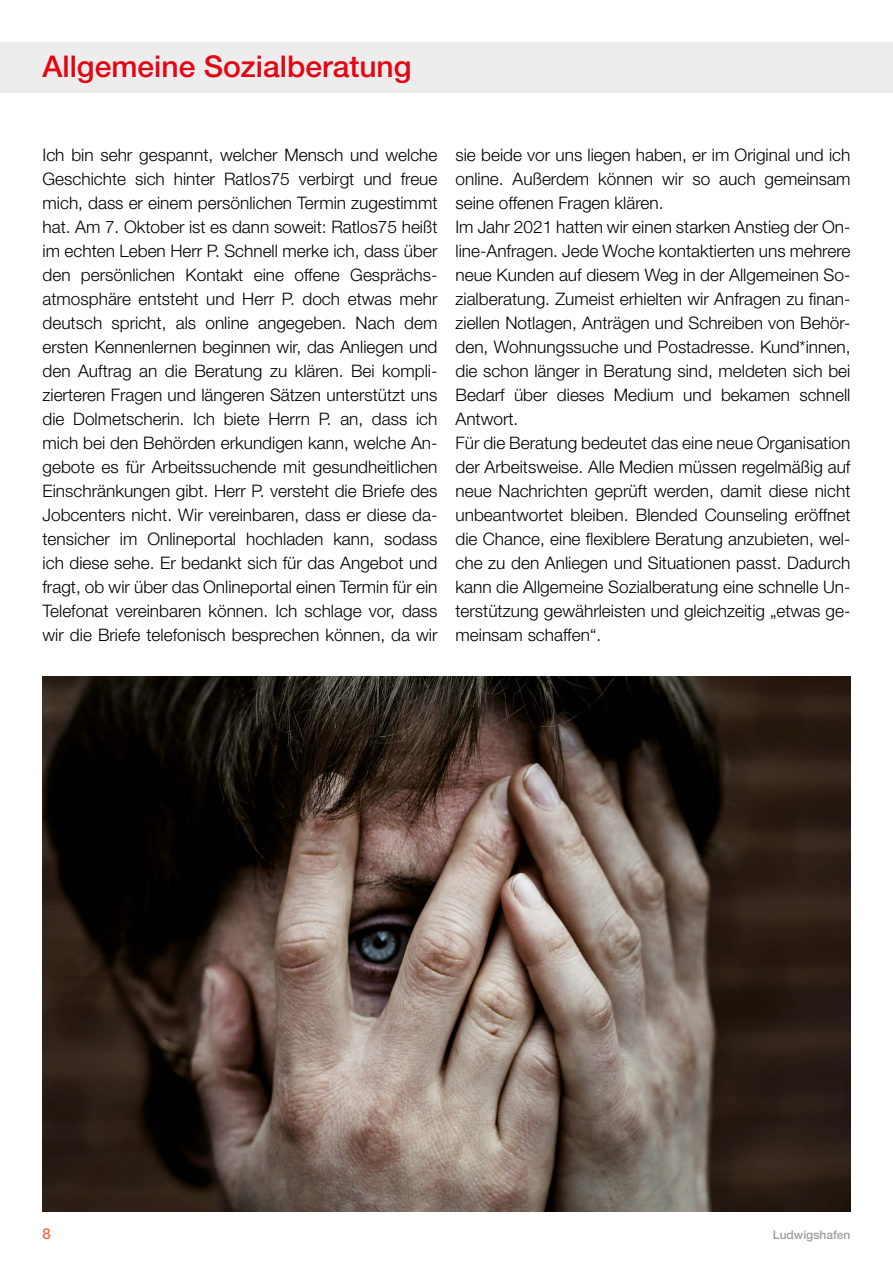
<style>
.page{position:relative;width:893px;height:1263px;background:#fff}
.page>*{position:absolute;margin:0;border:0;box-sizing:border-box;transform-origin:0 0}
.t1{font:500 30px "Helvetica Neue LT Std";color:#e30613}
.t2{font:300 17.25px/24px "Helvetica Neue LT Std";color:#000;text-align:justify}
.t3{font:500 15px "Helvetica Neue LT Std";color:#ed694b}
.t4{font:500 12px "Helvetica Neue LT Std";color:#9d9d9c}
</style>
<div class="page">
<div style="left:0;top:43px;width:893px;height:50px;background:#ededed"></div>
<img style="left:43px;top:676px;width:807px;height:536px">
<h1 class="t1" style="left:43px;top:48px;width:371px">Allgemeine Sozialberatung</h1>
<p class="t2" style="left:43px;top:143px;width:396px">Ich bin sehr gespannt, welcher Mensch und welche Geschichte sich hinter Ratlos75 verbirgt und freue mich, dass er einem persönlichen Termin zugestimmt hat. Am 7. Oktober ist es dann soweit: Ratlos75 heißt im echten Leben Herr P. Schnell merke ich, dass über den persönlichen Kontakt eine offene Gesprächs&shy;atmosphäre entsteht und Herr P. doch etwas mehr deutsch spricht, als online angegeben. Nach dem ersten Kennenlernen beginnen wir, das Anliegen und den Auftrag an die Beratung zu klären. Bei kompli&shy;zierteren Fragen und längeren Sätzen unterstützt uns die Dolmetscherin. Ich biete Herrn P. an, dass ich mich bei den Behörden erkundigen kann, welche An&shy;gebote es für Arbeitssuchende mit gesundheitlichen Einschränkungen gibt. Herr P. versteht die Briefe des Jobcenters nicht. Wir vereinbaren, dass er diese da&shy;tensicher im Onlineportal hochladen kann, sodass ich diese sehe. Er bedankt sich für das Angebot und fragt, ob wir über das Onlineportal einen Termin für ein Telefonat vereinbaren können. Ich schlage vor, dass wir die Briefe telefonisch besprechen können, da wir</p>
<p class="t2" style="left:455px;top:143px;width:396px;text-align:left">sie beide vor uns liegen haben, er im Original und ich online. Außerdem können wir so auch gemeinsam seine offenen Fragen klären.<br>Im Jahr 2021 hatten wir einen starken Anstieg der On&shy;line-Anfragen. Jede Woche kontaktierten uns mehrere neue Kunden auf diesem Weg in der Allgemeinen So&shy;zialberatung. Zumeist erhielten wir Anfragen zu finan&shy;ziellen Notlagen, Anträgen und Schreiben von Behör&shy;den, Wohnungssuche und Postadresse. Kund*innen, die schon länger in Beratung sind, meldeten sich bei Bedarf über dieses Medium und bekamen schnell Antwort.<br>Für die Beratung bedeutet das eine neue Organisation der Arbeitsweise. Alle Medien müssen regelmäßig auf neue Nachrichten geprüft werden, damit diese nicht unbeantwortet bleiben. Blended Counseling eröffnet die Chance, eine flexiblere Beratung anzubieten, wel&shy;che zu den Anliegen und Situationen passt. Dadurch kann die Allgemeine Sozialberatung eine schnelle Un&shy;terstützung gewährleisten und gleichzeitig „etwas ge&shy;meinsam schaffen“.</p>
<p class="t3" style="left:43px;top:1224px;width:10px">8</p>
<p class="t4" style="left:773px;top:1227px;width:79px">Ludwigshafen</p>
</div>
